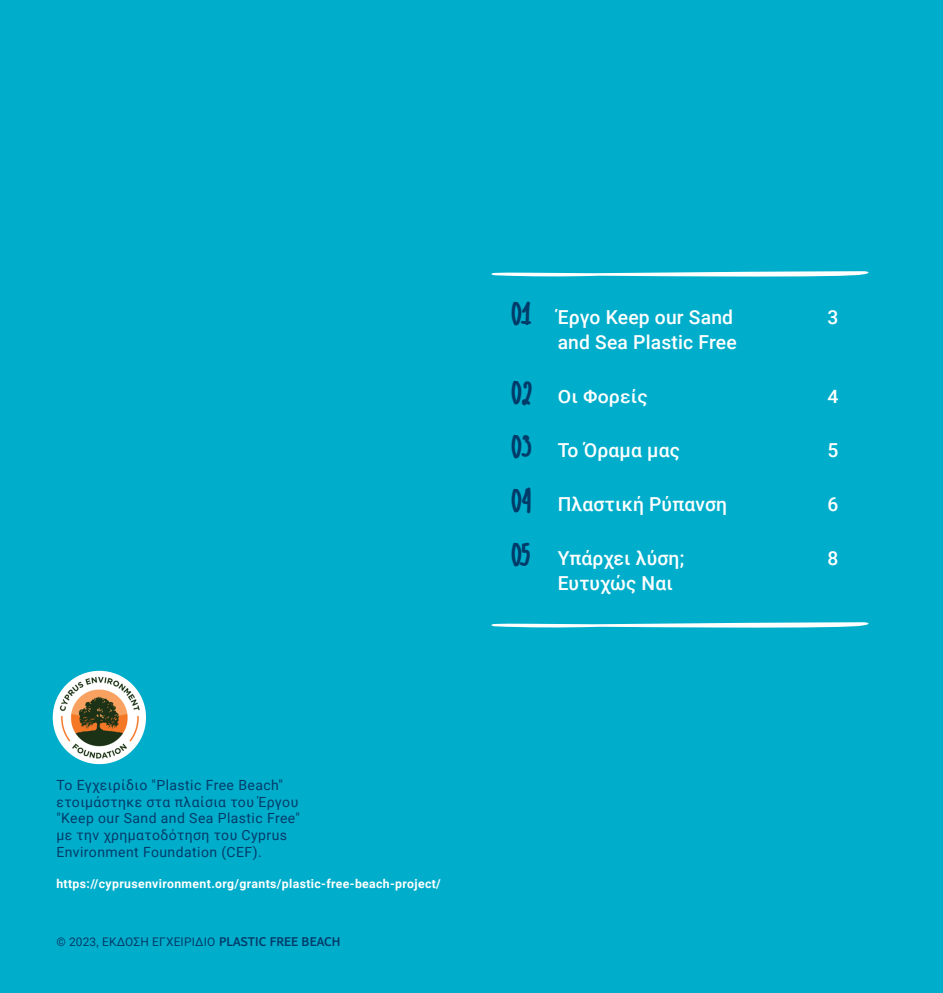
<style>
.page{position:relative;width:943px;height:993px;background:#fff}
.page>*{position:absolute;margin:0;border:0;box-sizing:border-box;transform-origin:0 0}
.t1{font:500 19.25px "Roboto";letter-spacing:.01em;color:#fff}
.t2{font:500 18.2px "Roboto";letter-spacing:.01em;color:#fff;scale:1.06 1}
.t3{font:14px/16.8px "Roboto";letter-spacing:.03em;color:#003b6a}
.t4{font:700 12.25px "Roboto";letter-spacing:.03em;color:#fff}
.t5{font:11.9px "Roboto";letter-spacing:.015em;color:#003b6a}
.s1{font-family:"Aka Acid GR Fatbamboo";font-weight:400;font-size:30.28px;color:#003b6a}
.s2{font-family:"TUI Type";font-weight:300;font-size:13.12px}
</style>
<div class="page">
<div style="left:0;top:0;width:943px;height:992px;background:#00aecb"></div>
<svg style="left:491px;top:271px;width:377px;height:5px"></svg>
<svg style="left:491px;top:622px;width:377px;height:5px"></svg>
<img style="left:53px;top:670px;width:93px;height:93px;border-radius:47px">
<h1 class="t1" style="left:512px;top:304px;width:222px"><span class="s1">01</span> Έργο Keep our Sand</h1>
<h1 class="t1" style="left:827px;top:304px;width:12px">3</h1>
<h1 class="t1" style="left:557px;top:328px;width:180px">and Sea Plastic Free</h1>
<h2 class="t2" style="left:512px;top:383px;width:129px"><span class="s1">02</span> Οι Φορείς</h2>
<h2 class="t2" style="left:827px;top:383px;width:12px">4</h2>
<h1 class="t1" style="left:512px;top:436px;width:169px"><span class="s1">03</span> To Όραμα μας</h1>
<h1 class="t1" style="left:827px;top:436px;width:12px">5</h1>
<h1 class="t1" style="left:512px;top:490px;width:216px"><span class="s1">04</span> Πλαστική Ρύπανση</h1>
<h1 class="t1" style="left:827px;top:490px;width:12px">6</h1>
<h1 class="t1" style="left:512px;top:544px;width:174px"><span class="s1">05</span> Yπάρχει λύση;</h1>
<h1 class="t1" style="left:827px;top:544px;width:12px">8</h1>
<h1 class="t1" style="left:557px;top:569px;width:117px">Eυτυχώς Ναι</h1>
<p class="t3" style="left:56px;top:775px;width:245px">To Eγχειρίδιο "Plastic Free Beach" ετοιμάστηκε στα πλαίσια του Έργου "Keep our Sand and Sea Plastic Free" με την χρηματοδότηση του Cyprus Environment Foundation (CEF).</p>
<p class="t4" style="left:56px;top:874px;width:386px">https://cyprusenvironment.org/grants/plastic-free-beach-project/</p>
<p class="t5" style="left:56px;top:932px;width:285px">© 2023, ΕΚΔΟΣΗ ΕΓΧΕΙPΙΔΙΟ <span class="s2">PLASTIC FREE BEACH</span></p>
</div>
